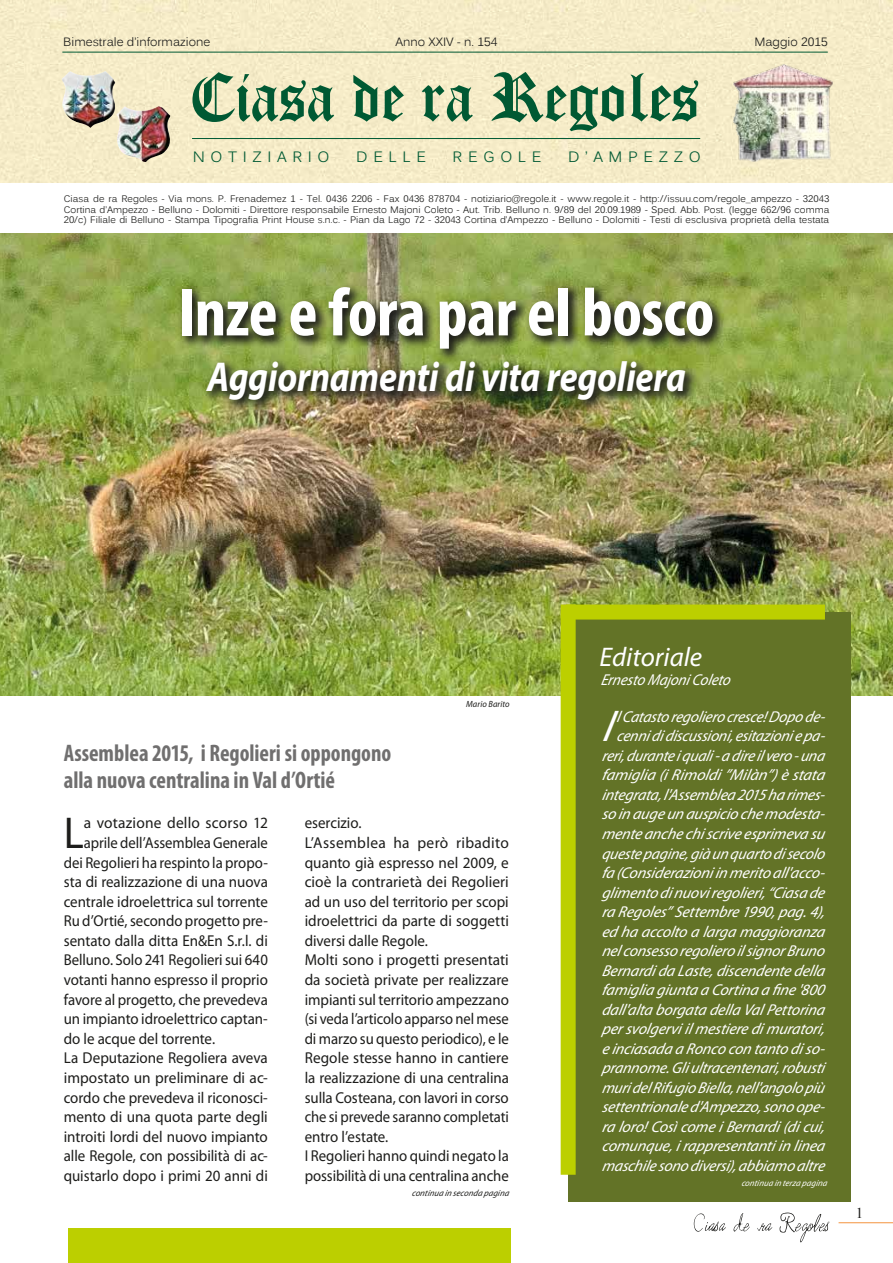
<style>
.page{position:relative;width:893px;height:1263px;background:#fff}
.page>*{position:absolute;margin:0;border:0;box-sizing:border-box;transform-origin:0 0}
.t1{font:75px "Cloister Black BT";color:#005933}
.t2{font:700 condensed 69px "Myriad Pro";letter-spacing:-.01em;color:#fff}
.t3{font:44.85px "Myriad Pro";color:#1d1d1b;scale:.95 1}
.t4{font:italic 44.7px "Myriad Pro";color:#fff}
.t5{font:italic 700 42px "Myriad Pro";letter-spacing:-.005em;color:#fff;scale:.85 1}
.t6{font:italic 27px "Myriad Pro";color:#fff}
.t7{font:700 condensed 24px/27px "Myriad Pro";color:#706f6f;scale:.95 1}
.t8{font:italic 15.75px/19.5px "Myriad Pro";color:#fff;text-align:right}
.t9{font:15.75px/19.5px "Myriad Pro";color:#1d1d1b;scale:.95 1}
.t10{font:15.75px "Myriad Pro";color:#1d1d1b;scale:.94 1}
.t11{font:15.75px "Myriad Pro";color:#1d1d1b}
.t12{font:15.75px "Myriad Pro";color:#1d1d1b;scale:.96 1}
.t13{font:15.75px "Myriad Pro";color:#1d1d1b;scale:.93 1}
.t14{font:italic 15.75px "Myriad Pro";color:#fff;scale:.95 1}
.t15{font:15px "Kalinga";letter-spacing:.375em;color:#005933}
.t16{font:15px "Times New Roman";color:#1d1d1b}
.t17{font:12px "Kalinga";color:#1d1d1b}
.t18{font:9.45px/10.5px "Kalinga";color:#1d1d1b;text-align:justify}
.t19{font:italic 9px "Myriad Pro";letter-spacing:.015em;color:#1d1d1b;scale:.95 1}
.t20{font:italic 9px "Myriad Pro";color:#fff;scale:.95 1}
</style>
<div class="page">
<hr style="left:838px;top:1222px;width:55px;height:1px;background:#f4943f">
<svg style="left:694px;top:1212px;width:135px;height:30px"></svg>
<img style="left:0;top:234px;width:893px;height:462px">
<div style="left:0;top:0;width:893px;height:183px;background:#f6ecc8"></div>
<hr style="left:192px;top:138px;width:508px;height:1px;background:#005933">
<hr style="left:62px;top:52px;width:766px;height:1px;background:#005933">
<img style="left:62px;top:71px;width:53px;height:57px">
<img style="left:117px;top:106px;width:53px;height:56px">
<img style="left:732px;top:64px;width:102px;height:98px">
<svg style="left:177px;top:283px;width:549px;height:80px;background:#6c793d"></svg>
<img style="left:201px;top:356px;width:498px;height:57px">
<div style="left:68px;top:1229px;width:442px;height:34px;background:#bccf00"></div>
<div style="left:568px;top:612px;width:282px;height:589px;background:#637327"></div>
<div style="left:566px;top:604px;width:259px;height:15px;background:#bccf00"></div>
<div style="left:561px;top:604px;width:15px;height:571px;background:#bccf00"></div>
<p class="t17" style="left:63px;top:34px;width:149px">Bimestrale d’informazione</p>
<p class="t17" style="left:395px;top:34px;width:104px">Anno XXIV - n. 154</p>
<p class="t17" style="left:754px;top:34px;width:75px">Maggio 2015</p>
<h1 class="t1" style="left:191px;top:51px;width:510px">Ciasa de ra Regoles</h1>
<p class="t15" style="left:193px;top:147px;width:138px">NOTIZIARIO</p>
<p class="t15" style="left:356px;top:147px;width:71px">DELLE</p>
<p class="t15" style="left:453px;top:147px;width:90px">REGOLE</p>
<p class="t15" style="left:568px;top:147px;width:134px">D’AMPEZZO</p>
<p class="t18" style="left:64px;top:195px;width:767px">Ciasa de ra Regoles - Via mons. P. Frenademez 1 - Tel. 0436 2206 - Fax 0436 878704 - notiziario@regole.it - www.regole.it - http://issuu.com/regole_ampezzo - 32043<br>Cortina d’Ampezzo - Belluno - Dolomiti - Direttore responsabile Ernesto Majoni Coleto - Aut. Trib. Belluno n. 9/89 del 20.09.1989 - Sped. Abb. Post. (legge 662/96 comma 20/c) Filiale di Belluno - Stampa Tipografia Print House s.n.c. - Pian da Lago 72 - 32043 Cortina d’Ampezzo - Belluno - Dolomiti - Testi di esclusiva proprietà della testata</p>
<h2 class="t2" style="left:179px;top:269px;width:537px">Inze e fora par el bosco</h2>
<h3 class="t5" style="left:207px;top:349px;width:565px">Aggiornamenti di vita regoliera</h3>
<p class="t19" style="left:466px;top:698px;width:47px">Mario Barito</p>
<h3 class="t7" style="left:64px;top:739px;width:346px">Assemblea 2015, i Regolieri si oppongono alla nuova centralina in Val d’Ortié</h3>
<p class="t9" style="left:305px;top:813px;width:216px">esercizio.<br>L’Assemblea ha però ribadito quanto già espresso nel 2009, e cioè la contrarietà dei Regolieri ad un uso del territorio per scopi idroelettrici da parte di soggetti diversi dalle Regole.<br>Molti sono i progetti presentati da società private per realizzare impianti sul territorio ampezzano (si veda l’articolo apparso nel mese di marzo su questo periodico), e le<br>Regole stesse hanno in cantiere la realizzazione di una centralina sulla Costeana, con lavori in corso che si prevede saranno completati entro l’estate.<br>I Regolieri hanno quindi negato la possibilità di una centralina anche</p>
<h3 class="t3" style="left:64px;top:805px;width:23px">L</h3>
<p class="t11" style="left:84px;top:813px;width:186px">a votazione dello scorso 12</p>
<p class="t13" style="left:84px;top:833px;width:199px">aprile dell’Assemblea Generale</p>
<p class="t10" style="left:64px;top:852px;width:219px">dei Regolieri ha respinto la propo-</p>
<p class="t9" style="left:64px;top:872px;width:216px">sta di realizzazione di una nuova</p>
<p class="t9" style="left:64px;top:891px;width:216px">centrale idroelettrica sul torrente</p>
<p class="t10" style="left:64px;top:911px;width:219px">Ru d’Ortié, secondo progetto pre-</p>
<p class="t9" style="left:64px;top:931px;width:216px">sentato dalla ditta En&amp;En S.r.l. di</p>
<p class="t10" style="left:64px;top:950px;width:219px">Belluno. Solo 241 Regolieri sui 640</p>
<p class="t9" style="left:64px;top:970px;width:216px">votanti hanno espresso il proprio</p>
<p class="t10" style="left:64px;top:990px;width:219px">favore al progetto, che prevedeva</p>
<p class="t9" style="left:64px;top:1009px;width:216px">un impianto idroelettrico captan-</p>
<p class="t9" style="left:64px;top:1028px;width:161px">do le acque del torrente.</p>
<p class="t12" style="left:64px;top:1048px;width:214px">La Deputazione Regoliera aveva</p>
<p class="t11" style="left:64px;top:1068px;width:206px">impostato un preliminare di ac-</p>
<p class="t9" style="left:64px;top:1087px;width:216px">cordo che prevedeva il riconosci-</p>
<p class="t11" style="left:64px;top:1107px;width:206px">mento di una quota parte degli</p>
<p class="t12" style="left:64px;top:1127px;width:214px">introiti lordi del nuovo impianto</p>
<p class="t9" style="left:64px;top:1146px;width:216px">alle Regole, con possibilità di ac-</p>
<p class="t9" style="left:64px;top:1165px;width:216px">quistarlo dopo i primi 20 anni di</p>
<p class="t19" style="left:412px;top:1187px;width:106px">continua in seconda pagina</p>
<h3 class="t6" style="left:600px;top:640px;width:104px">Editoriale</h3>
<p class="t14" style="left:601px;top:670px;width:142px">Ernesto MajoniColeto</p>
<p class="t8" style="left:602px;top:707px;width:228px">lCatasto regoliero cresce!Dop o de&shy;cennididiscussioni, esitazioniep a&shy;reri, duranteiquali-a direilvero -una famiglia (iRimoldi”Milàn”) èstata integrata, l'Assemblea 2015 ha rimes&shy;so in augeun auspicio chemodesta&shy;menteanchechiscriveesp rimeva su questepagine, già un quarto disecolo fa (Considerazioniin merito all'acco&shy;glimento dinuoviregolieri, “Ciasa de ra Regoles” Settembre1990, p ag.4), ed ha accolto a larga maggioranza nelconsesso regoliero ilsignorBruno Bernardida Laste, discendentedella famiglia giunta a Cortina a fine'800 dall'alta borgata della ValPettorina persvolgerviilmestieredimuratori, einciasada a Ronco con tanto diso&shy;prannome.Gliultracentenari, robusti muridelRifugio Biella, nell'angolo p iù settentrionaled'Ampezzo, sono ope&shy;ra loro!CosìcomeiBernardi(dicui, comunque, irappresentantiin linea maschilesono diversi), abbiamo altre</p>
<h3 class="t4" style="left:602px;top:699px;width:23px">I</h3>
<p class="t20" style="left:741px;top:1178px;width:94px">continua in terza p agina</p>
<p class="t16" style="left:856px;top:1203px;width:9px">1</p>
</div>
